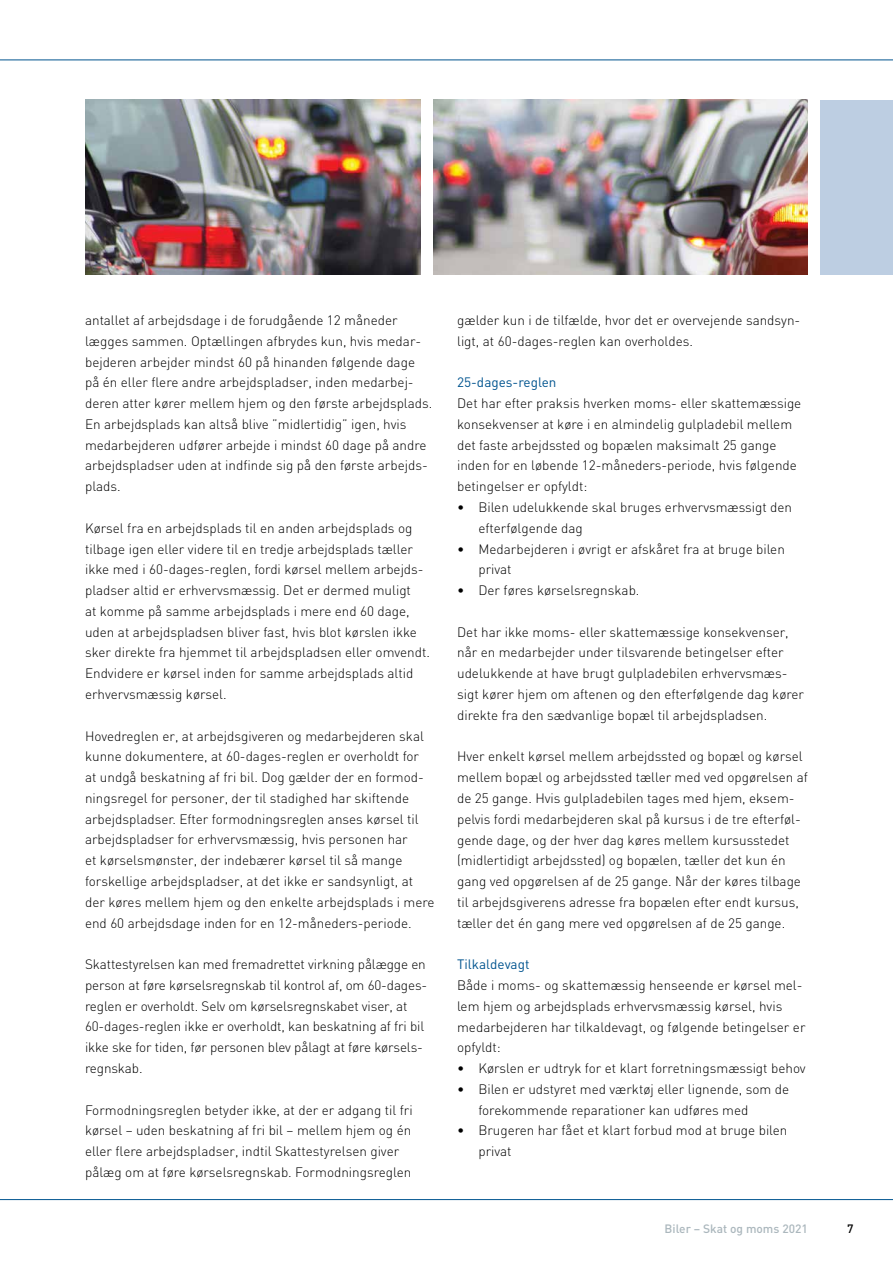
<style>
.page{position:relative;width:893px;height:1263px;background:#fff}
.page>*{position:absolute;margin:0;border:0;box-sizing:border-box;transform-origin:0 0}
.t1{font:300 13.5px/20.9px "DIN";color:#000}
.t2{font:13.5px "DIN";color:#00548f}
.t3{font:500 12px "DIN";color:#abb7bd}
.t4{font:500 12px "DIN";color:#000}
</style>
<div class="page">
<hr style="left:0;top:60px;width:893px;height:1px;background:#00548f">
<hr style="left:0;top:1199px;width:893px;height:1px;background:#00548f">
<div style="left:821px;top:100px;width:72px;height:174px;background:#bdcee2"></div>
<img style="left:85px;top:100px;width:336px;height:174px">
<img style="left:434px;top:100px;width:374px;height:174px">
<p class="t1" style="left:85px;top:310px;width:349px">antallet af arbejdsdage i de forudgående 12 måneder lægges sammen. Optællingen afbrydes kun, hvis medar&shy;bejderen arbejder mindst 60 på hinanden følgende dage på én eller flere andre arbejdspladser, inden medarbej&shy;deren atter kører mellem hjem og den første arbejdsplads.<br>En arbejdsplads kan altså blive ”midlertidig” igen, hvis medarbejderen udfører arbejde i mindst 60 dage på andre arbejdspladser uden at indfinde sig på den første arbejds&shy;plads.</p>
<p class="t1" style="left:85px;top:517px;width:346px">Kørsel fra en arbejdsplads til en anden arbejdsplads og tilbage igen eller videre til en tredje arbejdsplads tæller ikke med i 60-dages-reglen, fordi kørsel mellem arbejds&shy;pladser altid er erhvervsmæssig. Det er dermed muligt<br>at komme på samme arbejdsplads i mere end 60 dage, uden at arbejdspladsen bliver fast, hvis blot kørslen ikke sker direkte fra hjemmet til arbejdspladsen eller omvendt.<br>Endvidere er kørsel inden for samme arbejdsplads altid erhvervsmæssig kørsel.</p>
<p class="t1" style="left:85px;top:725px;width:351px">Hovedreglen er, at arbejdsgiveren og medarbejderen skal kunne dokumentere, at 60-dages-reglen er overholdt for<br>at undgå beskatning af fri bil. Dog gælder der en formod&shy;ningsregel for personer, der til stadighed har skiftende arbejdspladser. Efter formodningsreglen anses kørsel til arbejdspladser for erhvervsmæssig, hvis personen har<br>et kørselsmønster, der indebærer kørsel til så mange forskellige arbejdspladser, at det ikke er sandsynligt, at der køres mellem hjem og den enkelte arbejdsplads i mere end 60 arbejdsdage inden for en 12-måneders-periode.</p>
<p class="t1" style="left:85px;top:954px;width:344px">Skattestyrelsen kan med fremadrettet virkning pålægge en person at føre kørselsregnskab til kontrol af, om 60-dages&shy;reglen er overholdt. Selv om kørselsregnskabet viser, at 60-dages-reglen ikke er overholdt, kan beskatning af fri bil ikke ske for tiden, før personen blev pålagt at føre kørsels&shy;regnskab.</p>
<p class="t1" style="left:85px;top:1099px;width:329px">Formodningsreglen betyder ikke, at der er adgang til fri kørsel – uden beskatning af fri bil – mellem hjem og én eller flere arbejdspladser, indtil Skattestyrelsen giver pålæg om at føre kørselsregnskab. Formodningsreglen</p>
<p class="t1" style="left:457px;top:310px;width:345px">gælder kun i de tilfælde, hvor det er overvejende sandsyn&shy;ligt, at 60-dages-reglen kan overholdes.</p>
<p class="t2" style="left:457px;top:374px;width:101px">25-dages-reglen</p>
<p class="t1" style="left:457px;top:393px;width:346px">Det har efter praksis hverken moms- eller skattemæssige konsekvenser at køre i en almindelig gulpladebil mellem det faste arbejdssted og bopælen maksimalt 25 gange inden for en løbende 12-måneders-periode, hvis følgende betingelser er opfyldt:</p>
<p class="t1" style="left:478px;top:497px;width:315px;text-indent:-21px">• Bilen udelukkende skal bruges erhvervsmæssigt den efterfølgende dag</p>
<p class="t1" style="left:478px;top:538px;width:308px;text-indent:-21px">• Medarbejderen i øvrigt er afskåret fra at bruge bilen privat</p>
<p class="t1" style="left:457px;top:580px;width:184px">• Der føres kørselsregnskab.</p>
<p class="t1" style="left:457px;top:621px;width:348px">Det har ikke moms- eller skattemæssige konsekvenser, når en medarbejder under tilsvarende betingelser efter udelukkende at have brugt gulpladebilen erhvervsmæs&shy;sigt kører hjem om aftenen og den efterfølgende dag kører direkte fra den sædvanlige bopæl til arbejdspladsen.</p>
<p class="t1" style="left:457px;top:746px;width:352px">Hver enkelt kørsel mellem arbejdssted og bopæl og kørsel mellem bopæl og arbejdssted tæller med ved opgørelsen af de 25 gange. Hvis gulpladebilen tages med hjem, eksem&shy;pelvis fordi medarbejderen skal på kursus i de tre efterføl&shy;gende dage, og der hver dag køres mellem kursusstedet (midlertidigt arbejdssted) og bopælen, tæller det kun én gang ved opgørelsen af de 25 gange. Når der køres tilbage til arbejdsgiverens adresse fra bopælen efter endt kursus, tæller det én gang mere ved opgørelsen af de 25 gange.</p>
<p class="t2" style="left:457px;top:956px;width:74px">Tilkaldevagt</p>
<p class="t1" style="left:457px;top:974px;width:350px">Både i moms- og skattemæssig henseende er kørsel mel&shy;lem hjem og arbejdsplads erhvervsmæssig kørsel, hvis medarbejderen har tilkaldevagt, og følgende betingelser er opfyldt:</p>
<p class="t1" style="left:457px;top:1058px;width:350px">• Kørslen er udtryk for et klart forretningsmæssigt behov</p>
<p class="t1" style="left:478px;top:1078px;width:312px;text-indent:-21px">• Bilen er udstyret med værktøj eller lignende, som de forekommende reparationer kan udføres med</p>
<p class="t1" style="left:478px;top:1120px;width:311px;text-indent:-21px">• Brugeren har fået et klart forbud mod at bruge bilen privat</p>
<p class="t3" style="left:665px;top:1220px;width:145px">Biler – Skat og moms 2021</p>
<p class="t4" style="left:847px;top:1220px;width:8px">7</p>
</div>
